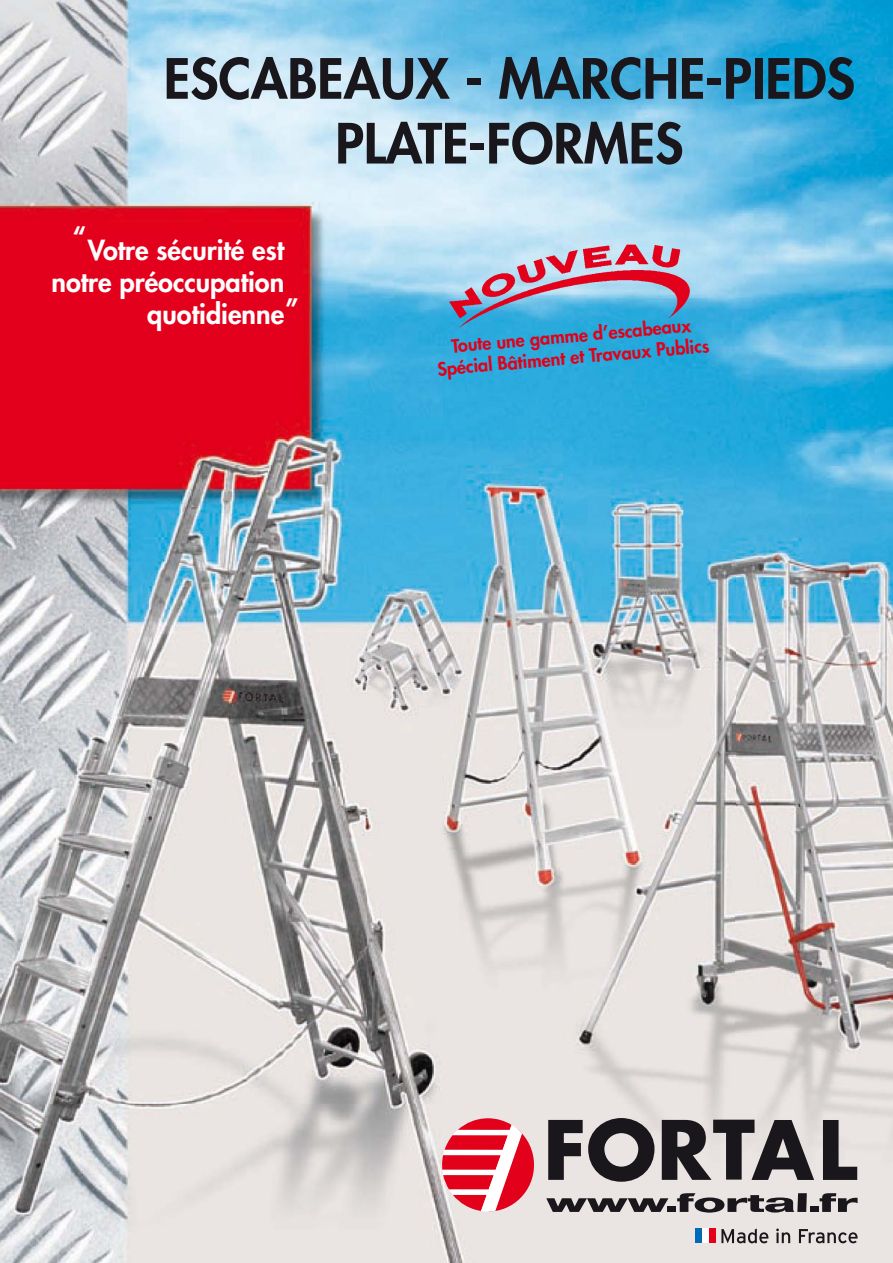
<style>
.page{position:relative;width:893px;height:1263px;background:#fff}
.page>*{position:absolute;margin:0;border:0;box-sizing:border-box;transform-origin:0 0}
.t1{font:800 54px/64.8px "Futura Std";color:#1a171c;text-align:center}
.t2{font:800 27px/32.4px "Futura Std";color:#fff;text-align:right}
.t3{font:800 18px/21.6px "Futura Std";color:#e2001a;text-align:center}
</style>
<div class="page">
<img style="left:0;top:0;width:893px;height:1263px">
<img style="left:436px;top:230px;width:259px;height:105px">
<svg style="left:548px;top:1118px;width:106px;height:64px"></svg>
<svg style="left:662px;top:1120px;width:152px;height:60px"></svg>
<svg style="left:823px;top:1120px;width:34px;height:60px"></svg>
<svg style="left:442px;top:1118px;width:92px;height:94px"></svg>
<svg style="left:546px;top:1198px;width:122px;height:14px"></svg>
<div style="left:667px;top:1207px;width:9px;height:5px;background:#1a171c"></div>
<svg style="left:677px;top:1193px;width:130px;height:20px"></svg>
<div style="left:810px;top:1207px;width:8px;height:5px;background:#1a171c"></div>
<svg style="left:819px;top:1193px;width:38px;height:19px"></svg>
<svg style="left:721px;top:1228px;width:47px;height:15px"></svg>
<svg style="left:776px;top:1229px;width:14px;height:14px"></svg>
<svg style="left:799px;top:1229px;width:58px;height:14px"></svg>
<div style="left:695px;top:1229px;width:7px;height:14px;background:#006bb4"></div>
<div style="left:702px;top:1229px;width:7px;height:14px;background:#fff"></div>
<div style="left:709px;top:1229px;width:6px;height:14px;background:#e2001a"></div>
<h2 class="t2" style="left:73px;top:223px;width:15px">“</h2>
<h1 class="t1" style="left:164px;top:50px;width:693px">ESCABEAUX - MARCHE-PIEDS<br>PLATE-FORMES</h1>
<h2 class="t2" style="left:52px;top:235px;width:234px">Votre sécurité est notre préoccupation quotidienne</h2>
<h2 class="t2" style="left:285px;top:295px;width:15px">”</h2>
<p class="t3" style="left:435px;top:338px;width:274px;rotate:-5deg">Toute une gamme d’escabeaux<br>Spécial Bâtiment et Travaux Publics</p>
</div>
